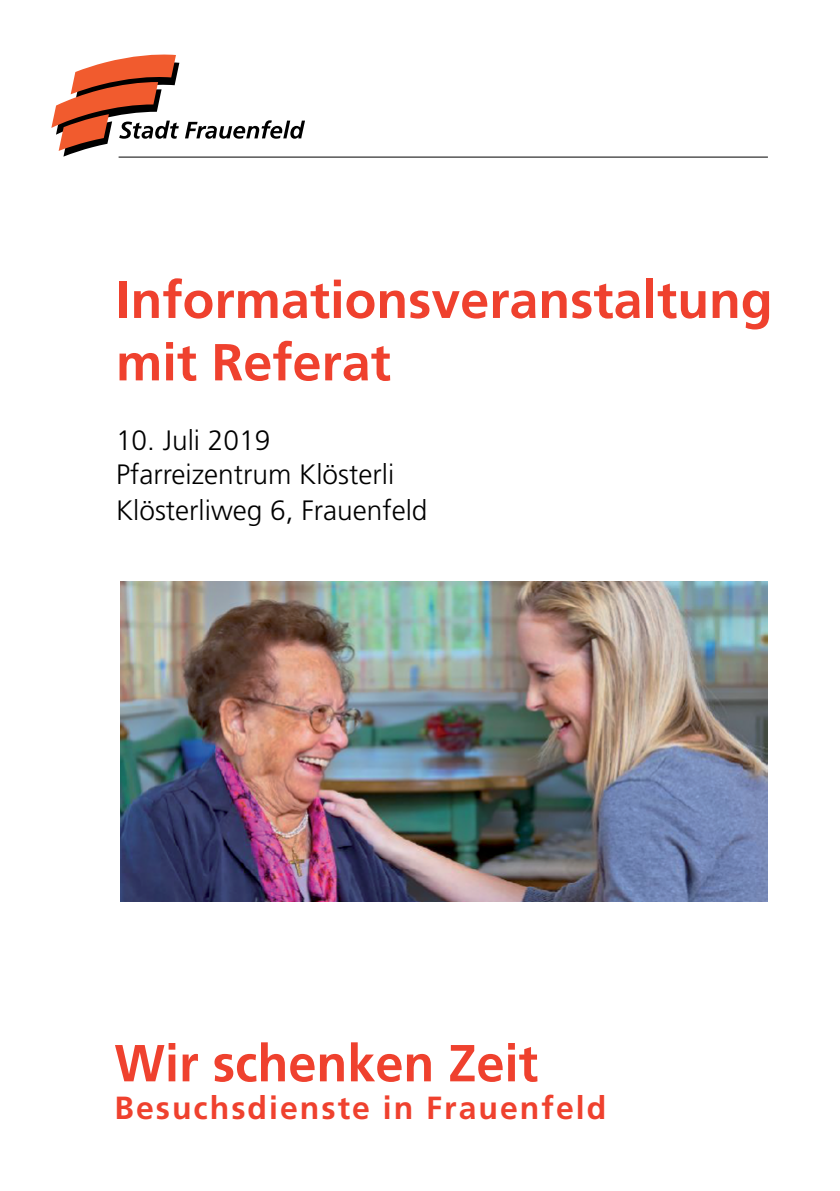
<style>
.page{position:relative;width:840px;height:1191px;background:#fff}
.page>*{position:absolute;margin:0;border:0;box-sizing:border-box;transform-origin:0 0}
.t1{font:700 52px/62.4px "Frutiger";color:#ef412e}
.t2{font:700 32px "Frutiger";letter-spacing:.06em;color:#ef412e}
.t3{font:300 28px/35px "Frutiger";color:#000}
</style>
<div class="page">
<svg style="left:51px;top:54px;width:128px;height:103px"></svg>
<svg style="left:185px;top:120px;width:120px;height:19px"></svg>
<hr style="left:118px;top:157px;width:649px;height:1px;background:#000">
<img style="left:120px;top:581px;width:647px;height:320px">
<h1 class="t1" style="left:116px;top:268px;width:657px">Informationsveranstaltung mit Referat</h1>
<p class="t3" style="left:116px;top:423px;width:313px">10. Juli 2019<br>Pfarreizentrum Klösterli<br>Klösterliweg 6, Frauenfeld</p>
<h1 class="t1" style="left:114px;top:1031px;width:425px">Wir schenken Zeit</h1>
<p class="t2" style="left:114px;top:1089px;width:493px">Besuchsdienste in Frauenfeld</p>
</div>
